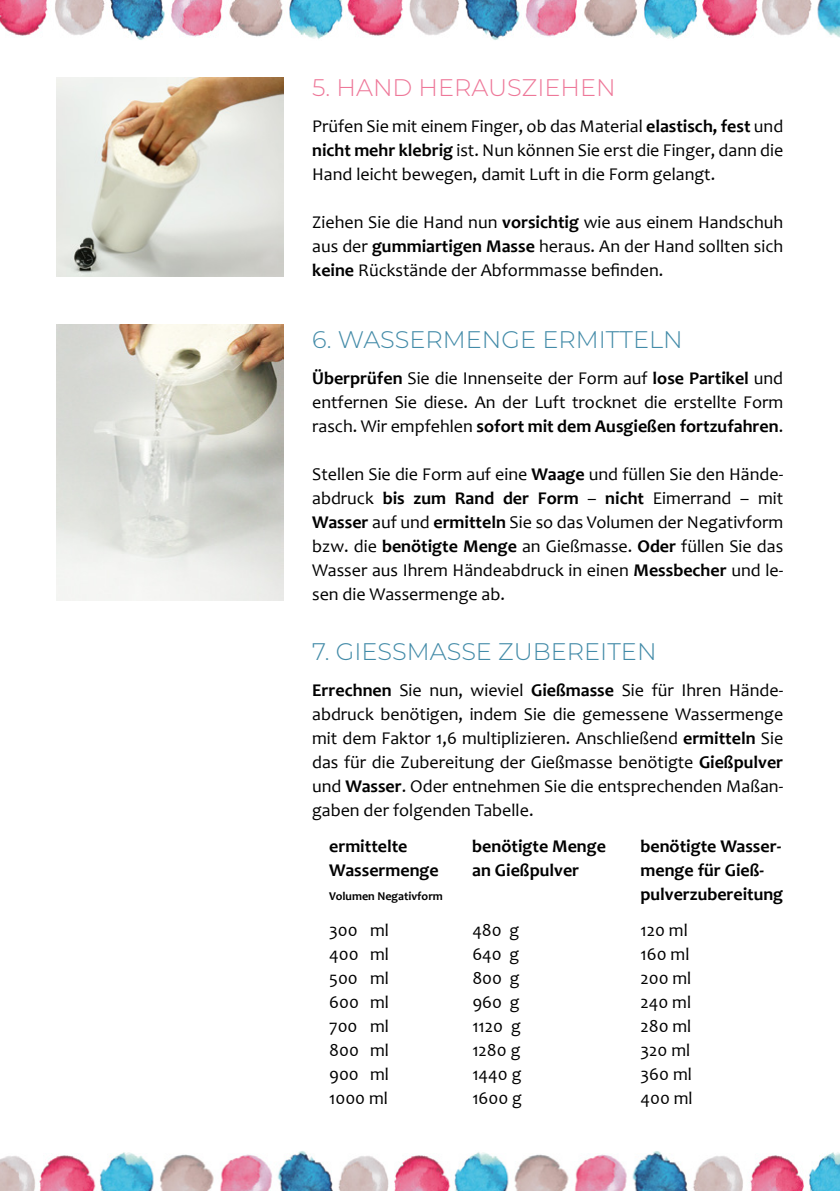
<style>
.page{position:relative;width:840px;height:1191px;background:#fff}
.page>*{position:absolute;margin:0;border:0;box-sizing:border-box;transform-origin:0 0}
.t1{font:300 24px "Montserrat";color:#438ba8}
.t2{font:300 24px "Montserrat";color:#ee7899}
.t3{font:18px/24px "Candara";color:#000;text-align:justify}
.t4{font:700 18px "Candara";color:#000}
.t5{font:700 12px "Candara";color:#000}
.s1{font-weight:700}
</style>
<div class="page">
<img style="left:57px;top:324px;width:226px;height:276px">
<img style="left:775px;top:1152px;width:64px;height:39px">
<img style="left:394px;top:1151px;width:381px;height:40px">
<img style="left:0;top:1151px;width:389px;height:40px">
<img style="left:0;top:0;width:22px;height:36px">
<img style="left:22px;top:0;width:381px;height:40px">
<img style="left:409px;top:0;width:402px;height:40px">
<img style="left:811px;top:0;width:28px;height:37px">
<img style="left:57px;top:78px;width:226px;height:198px">
<h1 class="t2" style="left:312px;top:71px;width:305px">5. HAND HERAUSZIEHEN</h1>
<p class="t3" style="left:312px;top:114px;width:472px">Prüfen Sie mit einem Finger, ob das Material <span class="s1">elastisch, fest</span> und <span class="s1">nicht mehr klebrig</span> ist. Nun können Sie erst die Finger, dann die Hand leicht bewegen, damit Luft in die Form gelangt.</p>
<p class="t3" style="left:312px;top:210px;width:472px">Ziehen Sie die Hand nun <span class="s1">vorsichtig</span> wie aus einem Handschuh aus der <span class="s1">gummiartigen Masse</span> heraus. An der Hand sollten sich <span class="s1">keine</span> Rückstände der Abformmasse befinden.</p>
<h1 class="t1" style="left:312px;top:323px;width:372px">6. WASSERMENGE ERMITTELN</h1>
<p class="t3" style="left:312px;top:366px;width:472px"><span class="s1">Überprüfen</span> Sie die Innenseite der Form auf <span class="s1">lose Partikel</span> und entfernen Sie diese. An der Luft trocknet die erstellte Form rasch. Wir empfehlen <span class="s1">sofort mit dem Ausgießen fortzufahren</span>.</p>
<p class="t3" style="left:312px;top:462px;width:472px">Stellen Sie die Form auf eine <span class="s1">Waage</span> und füllen Sie den Hände&shy;abdruck <span class="s1">bis zum Rand der Form</span> – <span class="s1">nicht</span> Eimerrand – mit <span class="s1">Wasser</span> auf und <span class="s1">ermitteln</span> Sie so das Volumen der Negativform bzw. die <span class="s1">benötigte Menge</span> an Gießmasse. <span class="s1">Oder</span> füllen Sie das Wasser aus Ihrem Händeabdruck in einen <span class="s1">Messbecher</span> und le&shy;sen die Wassermenge ab.</p>
<h1 class="t1" style="left:312px;top:635px;width:346px">7. GIESSMASSE ZUBEREITEN</h1>
<p class="t3" style="left:312px;top:678px;width:472px"><span class="s1">Errechnen</span> Sie nun, wieviel <span class="s1">Gießmasse</span> Sie für Ihren Hände&shy;abdruck benötigen, indem Sie die gemessene Wassermenge mit dem Faktor 1,6 multiplizieren. Anschließend <span class="s1">ermitteln</span> Sie das für die Zubereitung der Gießmasse benötigte <span class="s1">Gießpulver </span>und <span class="s1">Wasser</span>. Oder entnehmen Sie die entsprechenden Maßan&shy;gaben der folgenden Tabelle.</p>
<p class="t4" style="left:329px;top:835px;width:80px">ermittelte</p>
<p class="t4" style="left:472px;top:835px;width:135px">benötigte Menge</p>
<p class="t4" style="left:640px;top:835px;width:141px">benötigte Wasser-</p>
<p class="t4" style="left:329px;top:859px;width:111px">Wassermenge</p>
<p class="t4" style="left:472px;top:859px;width:108px">an Gießpulver</p>
<p class="t4" style="left:640px;top:859px;width:124px">menge für Gieß-</p>
<p class="t5" style="left:329px;top:889px;width:115px">Volumen Negativform</p>
<p class="t4" style="left:640px;top:883px;width:144px">pulverzubereitung</p>
<p class="t3" style="left:329px;top:918px;width:61px">300 ml</p>
<p class="t3" style="left:472px;top:918px;width:48px">480 g</p>
<p class="t3" style="left:640px;top:918px;width:49px">120 ml</p>
<p class="t3" style="left:329px;top:942px;width:61px">400 ml</p>
<p class="t3" style="left:472px;top:942px;width:48px">640 g</p>
<p class="t3" style="left:640px;top:942px;width:50px">160 ml</p>
<p class="t3" style="left:329px;top:966px;width:61px">500 ml</p>
<p class="t3" style="left:472px;top:966px;width:49px">800 g</p>
<p class="t3" style="left:640px;top:966px;width:52px">200 ml</p>
<p class="t3" style="left:329px;top:990px;width:61px">600 ml</p>
<p class="t3" style="left:472px;top:990px;width:49px">960 g</p>
<p class="t3" style="left:640px;top:990px;width:52px">240 ml</p>
<p class="t3" style="left:329px;top:1014px;width:61px">700 ml</p>
<p class="t3" style="left:472px;top:1014px;width:50px">1120 g</p>
<p class="t3" style="left:640px;top:1014px;width:52px">280 ml</p>
<p class="t3" style="left:329px;top:1038px;width:61px">800 ml</p>
<p class="t3" style="left:472px;top:1038px;width:50px">1280 g</p>
<p class="t3" style="left:640px;top:1038px;width:51px">320 ml</p>
<p class="t3" style="left:329px;top:1062px;width:61px">900 ml</p>
<p class="t3" style="left:472px;top:1062px;width:50px">1440 g</p>
<p class="t3" style="left:640px;top:1062px;width:53px">360 ml</p>
<p class="t3" style="left:329px;top:1086px;width:60px">1000 ml</p>
<p class="t3" style="left:472px;top:1086px;width:51px">1600 g</p>
<p class="t3" style="left:640px;top:1086px;width:54px">400 ml</p>
</div>
